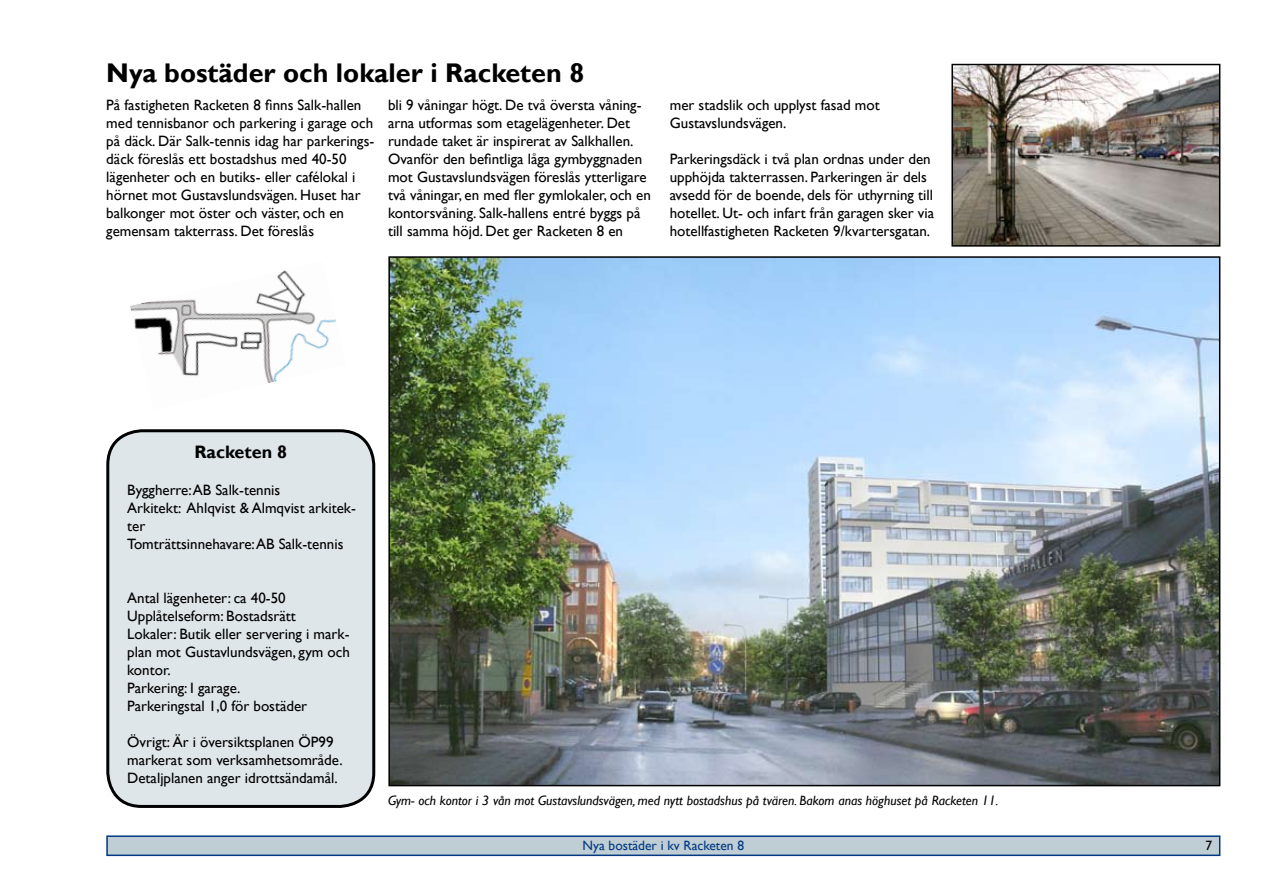
<style>
.page{position:relative;width:1263px;height:893px;background:#fff}
.page>*{position:absolute;margin:0;border:0;box-sizing:border-box;transform-origin:0 0}
.t1{font:700 27px "Gill Sans";color:#000}
.t2{font:700 18px "Gill Sans";color:#000}
.t3{font:15px/18px "Gill Sans";color:#000}
.t4{font:italic 13.5px "Gill Sans";color:#000}
.t5{font:13.5px "Gill Sans";color:#003882}
</style>
<div class="page">
<div style="left:107px;top:836px;width:1113px;height:19px;background:#bfcdd4"></div>
<div style="left:106px;top:835px;width:1114px;height:21px;border:2px solid #003882"></div>
<img style="left:391px;top:259px;width:826px;height:524px">
<div style="left:108px;top:431px;width:266px;height:375px;background:#dfe6ea;border-radius:34px"></div>
<div style="left:106px;top:429px;width:269px;height:379px;border:3px solid #000;border-radius:34px"></div>
<img style="left:130px;top:270px;width:206px;height:113px">
<img style="left:954px;top:67px;width:263px;height:177px">
<div style="left:951px;top:64px;width:269px;height:183px;border:2px solid #000"></div>
<h1 class="t1" style="left:106px;top:58px;width:479px">Nya bostäder och lokaler i Racketen 8</h1>
<p class="t3" style="left:106px;top:96px;width:270px">På fastigheten Racketen 8 finns Salk-hallen med tennisbanor och parkering i garage och på däck. Där Salk-tennis idag har parkerings&shy;däck föreslås ett bostadshus med 40-50 lägenheter och en butiks- eller cafélokal i hörnet mot Gustavslundsvägen. Huset har balkonger mot öster och väster, och en gemensam takterrass. Det föreslås</p>
<p class="t3" style="left:388px;top:96px;width:264px">bli 9 våningar högt. De två översta våning&shy;arna utformas som etagelägenheter. Det rundade taket är inspirerat av Salkhallen.<br>Ovanför den befintliga låga gymbyggnaden mot Gustavslundsvägen föreslås ytterligare två våningar, en med fler gymlokaler, och en kontorsvåning. Salk-hallens entré byggs på till samma höjd. Det ger Racketen 8 en</p>
<p class="t3" style="left:670px;top:96px;width:212px">mer stadslik och upplyst fasad mot<br>Gustavslundsvägen.</p>
<p class="t3" style="left:670px;top:150px;width:266px">Parkeringsdäck i två plan ordnas under den upphöjda takterrassen. Parkeringen är dels avsedd för de boende, dels för uthyrning till hotellet. Ut- och infart från garagen sker via hotellfastigheten Racketen 9/kvartersgatan.</p>
<p class="t2" style="left:194px;top:442px;width:94px">Racketen 8</p>
<p class="t3" style="left:127px;top:480px;width:230px">Byggherre: AB Salk-tennis<br>Arkitekt: Ahlqvist &amp; Almqvist arkitek&shy;ter<br>Tomträttsinnehavare: AB Salk-tennis</p>
<p class="t3" style="left:127px;top:588px;width:224px">Antal lägenheter: ca 40-50<br>Upplåtelseform: Bostadsrätt<br>Lokaler: Butik eller servering i mark&shy;plan mot Gustavlundsvägen, gym och kontor.<br>Parkering: I garage.<br>Parkeringstal 1,0 för bostäder</p>
<p class="t3" style="left:127px;top:732px;width:217px">Övrigt: Är i översiktsplanen ÖP99 markerat som verksamhetsområde.<br>Detaljplanen anger idrottsändamål.</p>
<p class="t4" style="left:388px;top:792px;width:612px">Gym- och kontor i 3 vån mot Gustavslundsvägen, med nytt bostadshus på tvären. Bakom anas höghuset på Racketen 11.</p>
<p class="t5" style="left:583px;top:838px;width:163px">Nya bostäder i kv Racketen 8</p>
</div>
